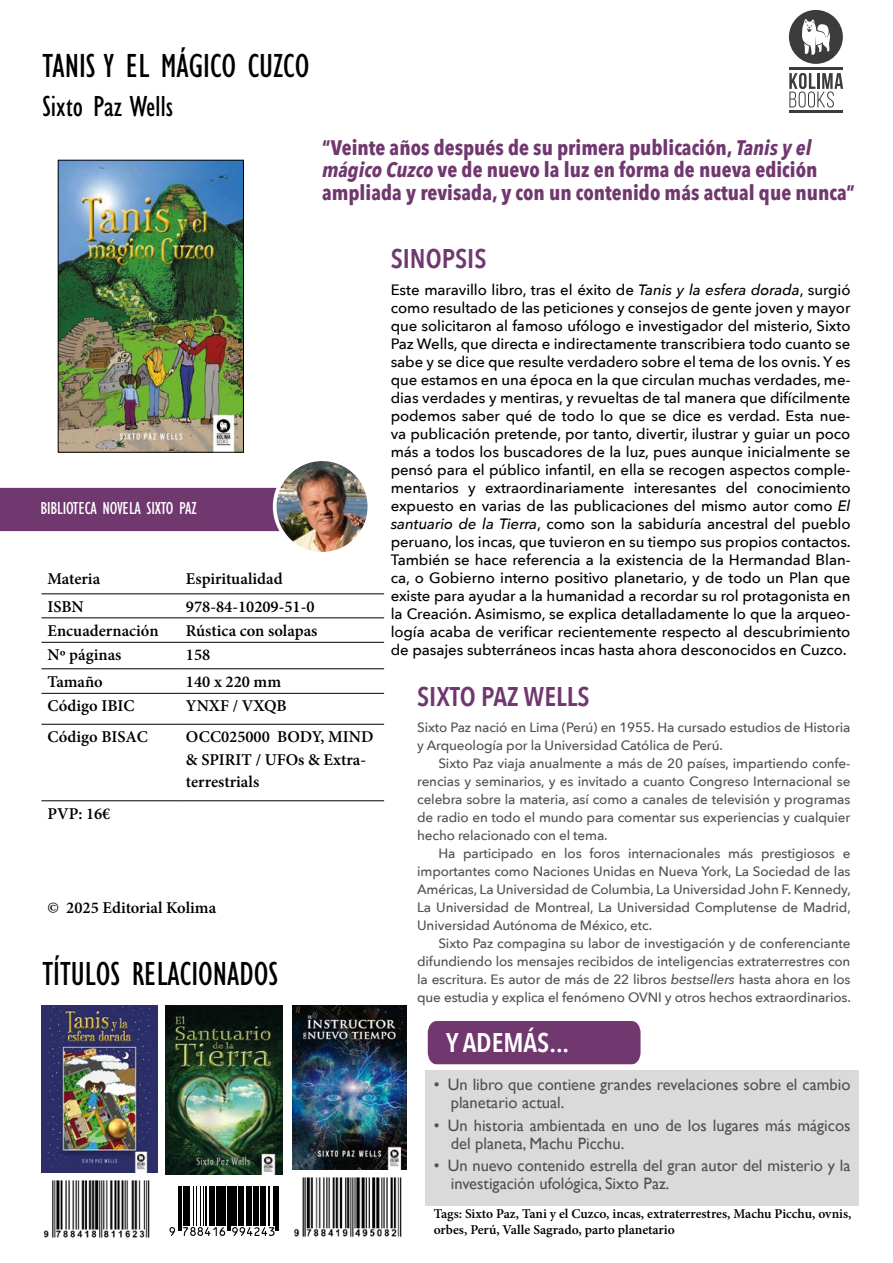
<style>
.page{position:relative;width:893px;height:1263px;background:#fff}
.page>*{position:absolute;margin:0;border:0;box-sizing:border-box;transform-origin:0 0}
.t1{font:condensed 34.5px "Gill Sans Std";color:#000}
.t2{font:condensed 30px "Gill Sans Std";color:#000}
.t3{font:600 27px "Avenir Next Condensed";color:#71376f}
.t4{font:600 27px "Avenir Next Condensed";color:#fff}
.t5{font:700 21px/22.5px "Avenir Next Condensed";color:#71376f}
.t6{font:condensed 18px "Gill Sans Std";letter-spacing:-.01em;color:#fff}
.t7{font:16.5px/18px "Gill Sans";color:#55504e}
.t8{font:600 16.5px/22.5px "Minion Pro";color:#000}
.t9{font:500 15px/18px "Avenir Next";letter-spacing:-.005em;color:#000;text-align:justify}
.t10{font:500 13.5px/18px "Avenir Next";letter-spacing:-.01em;color:#55504e;text-align:justify}
.t11{font:600 13.5px/16.5px "Minion Pro";color:#000}
.s1{font-style:italic}
</style>
<div class="page">
<div style="left:789px;top:10px;width:54px;height:54px;background:#3c3c3b;border-radius:50%"></div>
<svg style="left:802px;top:19px;width:28px;height:36px"></svg>
<svg style="left:789px;top:73px;width:54px;height:35px"></svg>
<hr style="left:789px;top:111px;width:54px;height:2px;background:#3c3c3b">
<hr style="left:789px;top:67px;width:54px;height:3px;background:#3c3c3b">
<div style="left:425px;top:1070px;width:434px;height:55px;background:#dadada"></div>
<div style="left:425px;top:1111px;width:434px;height:54px;background:#dadada"></div>
<div style="left:425px;top:1151px;width:434px;height:54px;background:#dadada"></div>
<div style="left:0;top:488px;width:280px;height:43px;background:#71376f"></div>
<div style="left:428px;top:1021px;width:213px;height:43px;background:#71376f"></div>
<hr style="left:180px;top:594px;width:204px;height:1px;background:#000">
<hr style="left:180px;top:618px;width:204px;height:1px;background:#000">
<hr style="left:180px;top:642px;width:204px;height:1px;background:#000">
<hr style="left:180px;top:668px;width:204px;height:1px;background:#000">
<hr style="left:180px;top:693px;width:204px;height:1px;background:#000">
<hr style="left:180px;top:724px;width:204px;height:1px;background:#000">
<hr style="left:180px;top:800px;width:204px;height:1px;background:#000">
<hr style="left:41px;top:594px;width:139px;height:1px;background:#000">
<hr style="left:41px;top:618px;width:139px;height:1px;background:#000">
<hr style="left:41px;top:642px;width:139px;height:1px;background:#000">
<hr style="left:41px;top:668px;width:139px;height:1px;background:#000">
<hr style="left:41px;top:693px;width:139px;height:1px;background:#000">
<hr style="left:41px;top:724px;width:139px;height:1px;background:#000">
<hr style="left:41px;top:800px;width:139px;height:1px;background:#000">
<svg style="left:169px;top:1227px;width:6px;height:9px"></svg>
<hr style="left:179px;top:1186px;width:1px;height:45px;background:#000">
<hr style="left:181px;top:1186px;width:1px;height:45px;background:#000">
<hr style="left:183px;top:1186px;width:3px;height:40px;background:#000">
<hr style="left:187px;top:1186px;width:2px;height:40px;background:#000">
<hr style="left:193px;top:1186px;width:1px;height:40px;background:#000">
<hr style="left:196px;top:1186px;width:1px;height:40px;background:#000">
<hr style="left:200px;top:1186px;width:1px;height:40px;background:#000">
<hr style="left:203px;top:1186px;width:1px;height:40px;background:#000">
<hr style="left:205px;top:1186px;width:1px;height:40px;background:#000">
<hr style="left:209px;top:1186px;width:2px;height:40px;background:#000">
<hr style="left:212px;top:1186px;width:2px;height:40px;background:#000">
<hr style="left:216px;top:1186px;width:3px;height:40px;background:#000">
<svg style="left:183px;top:1227px;width:42px;height:9px"></svg>
<hr style="left:220px;top:1186px;width:1px;height:40px;background:#000">
<hr style="left:222px;top:1186px;width:4px;height:40px;background:#000">
<hr style="left:227px;top:1186px;width:1px;height:45px;background:#000">
<hr style="left:229px;top:1186px;width:1px;height:45px;background:#000">
<hr style="left:231px;top:1186px;width:3px;height:40px;background:#000">
<hr style="left:235px;top:1186px;width:2px;height:40px;background:#000">
<hr style="left:239px;top:1186px;width:3px;height:40px;background:#000">
<hr style="left:243px;top:1186px;width:1px;height:40px;background:#000">
<hr style="left:246px;top:1186px;width:1px;height:40px;background:#000">
<hr style="left:248px;top:1186px;width:3px;height:40px;background:#000">
<hr style="left:253px;top:1186px;width:3px;height:40px;background:#000">
<hr style="left:256px;top:1186px;width:3px;height:40px;background:#000">
<hr style="left:261px;top:1186px;width:1px;height:40px;background:#000">
<hr style="left:263px;top:1186px;width:3px;height:40px;background:#000">
<svg style="left:232px;top:1227px;width:43px;height:9px"></svg>
<hr style="left:268px;top:1186px;width:1px;height:40px;background:#000">
<hr style="left:273px;top:1186px;width:1px;height:40px;background:#000">
<hr style="left:275px;top:1186px;width:1px;height:45px;background:#000">
<hr style="left:277px;top:1186px;width:2px;height:45px;background:#000">
<img style="left:166px;top:1005px;width:116px;height:169px">
<img style="left:41px;top:1005px;width:117px;height:167px">
<img style="left:44px;top:1180px;width:106px;height:58px">
<img style="left:275px;top:459px;width:94px;height:95px;border-radius:47px">
<div style="left:273px;top:457px;width:98px;height:99px;border:4px solid #fff;border-radius:50%"></div>
<img style="left:292px;top:1006px;width:115px;height:164px">
<img style="left:294px;top:1177px;width:108px;height:60px">
<img style="left:60px;top:162px;width:182px;height:288px">
<div style="left:58px;top:160px;width:186px;height:292px;border:1px solid #000"></div>
<h1 class="t1" style="left:43px;top:47px;width:268px">TANIS Y EL MÁGICO CUZCO</h1>
<h2 class="t2" style="left:43px;top:90px;width:132px">Sixto Paz Wells</h2>
<h3 class="t5" style="left:322px;top:136px;width:534px">“Veinte años después de su primera publicación, <span class="s1">Tanis y el mágico Cuzco</span> ve de nuevo la luz en forma de nueva edición ampliada y revisada, y con un contenido más actual que nunca”</h3>
<p class="t6" style="left:40px;top:498px;width:158px">BIBLIOTECA NOVELA SIXTO PAZ</p>
<p class="t8" style="left:47px;top:568px;width:54px">Materia</p>
<p class="t8" style="left:186px;top:568px;width:98px">Espiritualidad</p>
<p class="t8" style="left:47px;top:595px;width:38px">ISBN</p>
<p class="t8" style="left:186px;top:595px;width:130px">978-84-10209-51-0</p>
<p class="t8" style="left:47px;top:619px;width:113px">Encuadernación</p>
<p class="t8" style="left:186px;top:619px;width:133px">Rústica con solapas</p>
<p class="t8" style="left:47px;top:644px;width:75px">Nº páginas</p>
<p class="t8" style="left:186px;top:644px;width:26px">158</p>
<p class="t8" style="left:47px;top:670px;width:57px">Tamaño</p>
<p class="t8" style="left:186px;top:670px;width:97px">140 x 220 mm</p>
<p class="t8" style="left:47px;top:695px;width:88px">Código IBIC</p>
<p class="t8" style="left:186px;top:695px;width:102px">YNXF / VXQB</p>
<p class="t8" style="left:47px;top:726px;width:102px">Código BISAC</p>
<p class="t8" style="left:186px;top:726px;width:189px">OCC025000 BODY, MIND &amp; SPIRIT / UFOs &amp; Extra&shy;terrestrials</p>
<p class="t8" style="left:47px;top:802px;width:64px">PVP: 16€</p>
<p class="t8" style="left:47px;top:897px;width:170px">© 2025 Editorial Kolima</p>
<h1 class="t1" style="left:43px;top:955px;width:237px">TÍTULOS RELACIONADOS</h1>
<h3 class="t3" style="left:391px;top:235px;width:97px">SINOPSIS</h3>
<p class="t9" style="left:391px;top:280px;width:462px">Este maravillo libro, tras el éxito de <span class="s1">Tanis y la esfera dorada</span>, surgió como resultado de las peticiones y consejos de gente joven y mayor que solicitaron al famoso ufólogo e investigador del misterio, Sixto Paz Wells, que directa e indirectamente transcribiera todo cuanto se sabe y se dice que resulte verdadero sobre el tema de los ovnis. Y es que estamos en una época en la que circulan muchas verdades, me&shy;dias verdades y mentiras, y revueltas de tal manera que difícilmente podemos saber qué de todo lo que se dice es verdad. Esta nue&shy;va publicación pretende, por tanto, divertir, ilustrar y guiar un poco más a todos los buscadores de la luz, pues aunque inicialmente se pensó para el público infantil, en ella se recogen aspectos comple&shy;mentarios y extraordinariamente interesantes del conocimiento expuesto en varias de las publicaciones del mismo autor como <span class="s1">El santuario de la Tierra</span>, como son la sabiduría ancestral del pueblo peruano, los incas, que tuvieron en su tiempo sus propios contactos.<br>También se hace referencia a la existencia de la Hermandad Blan&shy;ca, o Gobierno interno positivo planetario, y de todo un Plan que existe para ayudar a la humanidad a recordar su rol protagonista en la Creación. Asimismo, se explica detalladamente lo que la arqueo&shy;logía acaba de verificar recientemente respecto al descubrimiento de pasajes subterráneos incas hasta ahora desconocidos en Cuzco.</p>
<h3 class="t3" style="left:417px;top:673px;width:174px">SIXTO PAZ WELLS</h3>
<p class="t10" style="left:417px;top:718px;width:435px">Sixto Paz nació en Lima (Perú) en 1955. Ha cursado estudios de Historia y Arqueología por la Universidad Católica de Perú.</p>
<p class="t10" style="left:417px;top:754px;width:435px;text-indent:21px">Sixto Paz viaja anualmente a más de 20 países, impartiendo confe&shy;rencias y seminarios, y es invitado a cuanto Congreso Internacional se celebra sobre la materia, así como a canales de televisión y programas de radio en todo el mundo para comentar sus experiencias y cualquier hecho relacionado con el tema.</p>
<p class="t10" style="left:417px;top:844px;width:435px;text-indent:21px">Ha participado en los foros internacionales más prestigiosos e importantes como Naciones Unidas en Nueva York, La Sociedad de las Américas, La Universidad de Columbia, La Universidad John F. Kennedy, La Universidad de Montreal, La Universidad Complutense de Madrid, Universidad Autónoma de México, etc.</p>
<p class="t10" style="left:417px;top:934px;width:435px;text-indent:21px">Sixto Paz compagina su labor de investigación y de conferenciante difundiendo los mensajes recibidos de inteligencias extraterrestres con la escritura. Es autor de más de 22 libros <span class="s1">bestsellers</span> hasta ahora en los que estudia y explica el fenómeno OVNI y otros hechos extraordinarios.</p>
<h3 class="t4" style="left:446px;top:1019px;width:125px">Y ADEMÁS...</h3>
<p class="t7" style="left:451px;top:1076px;width:401px;text-indent:-17px">• Un libro que contiene grandes revelaciones sobre el cambio planetario actual.</p>
<p class="t7" style="left:451px;top:1116px;width:401px;text-indent:-17px">• Un historia ambientada en uno de los lugares más mágicos del planeta, Machu Picchu.</p>
<p class="t7" style="left:451px;top:1157px;width:401px;text-indent:-17px">• Un nuevo contenido estrella del gran autor del misterio y la investigación ufológica, Sixto Paz.</p>
<p class="t11" style="left:434px;top:1205px;width:419px">Tags: Sixto Paz, Tani y el Cuzco, incas, extraterrestres, Machu Picchu, ovnis, orbes, Perú, Valle Sagrado, parto planetario</p>
</div>
